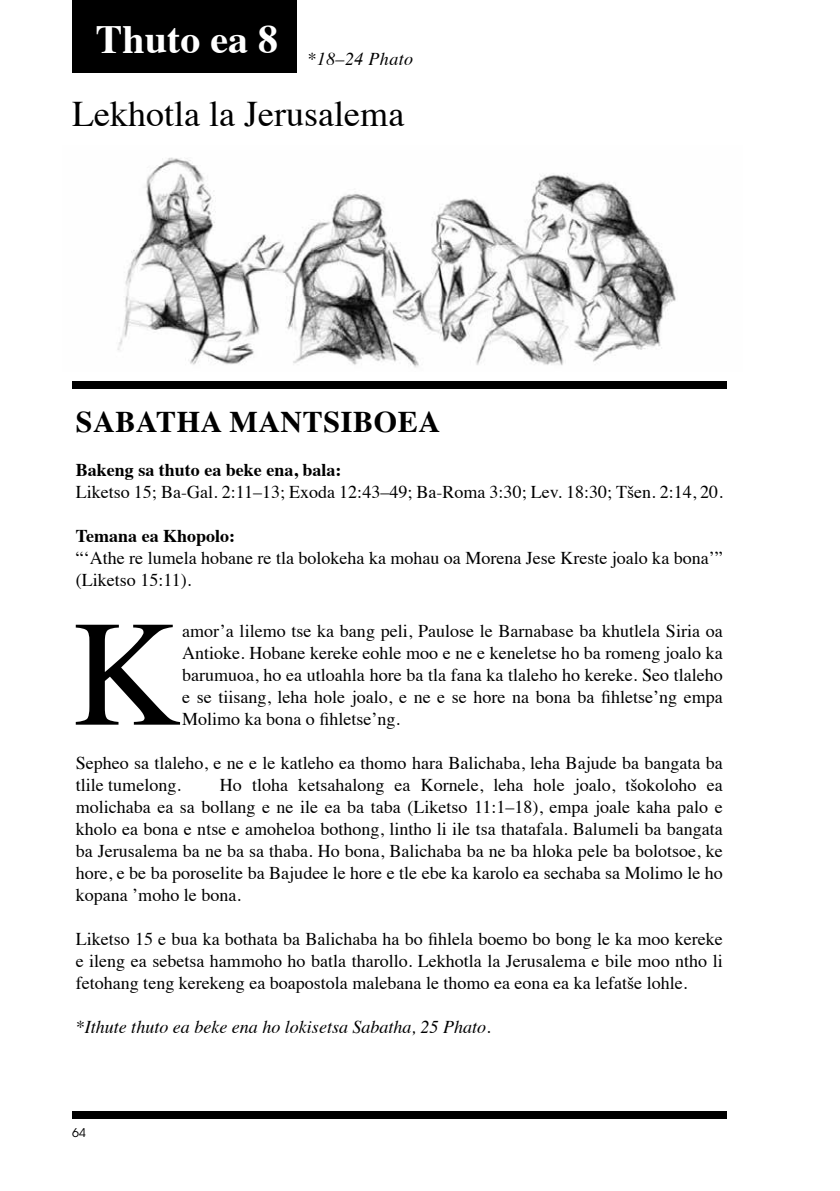
<style>
.page{position:relative;width:840px;height:1191px;background:#fff}
.page>*{position:absolute;margin:0;border:0;box-sizing:border-box;transform-origin:0 0}
.t1{font:151px "Times";color:#000}
.t2{font:700 40px "Times";color:#fff}
.t3{font:36px "Times";color:#000}
.t4{font:700 30px "Times";letter-spacing:.02em;color:#000}
.t5{font:18px/22px "Times";color:#000;text-align:justify}
.t6{font:italic 18px "Times";color:#000}
.t7{font:700 18px "Times";color:#000}
.t8{font:italic 18px "Times";letter-spacing:.02em;color:#000}
.t9{font:12px "ITC Avant Garde Std";color:#000}
</style>
<div class="page">
<div style="left:72px;top:1111px;width:654px;height:8px;background:#000"></div>
<div style="left:72px;top:0;width:225px;height:72px;background:#000"></div>
<div style="left:72px;top:382px;width:654px;height:7px;background:#000"></div>
<img style="left:117px;top:157px;width:559px;height:211px">
<h2 class="t2" style="left:96px;top:1px;width:184px">Thuto ea 8</h2>
<p class="t8" style="left:307px;top:43px;width:107px">*18–24 Phato</p>
<h3 class="t3" style="left:72px;top:80px;width:333px">Lekhotla la Jerusalema</h3>
<h3 class="t4" style="left:76px;top:393px;width:365px">SABATHA MANTSIBOEA</h3>
<p class="t7" style="left:76px;top:452px;width:267px">Bakeng sa thuto ea beke ena, bala:</p>
<p class="t5" style="left:76px;top:479px;width:648px">Liketso 15; Ba-Gal. 2:11–13; Exoda 12:43–49; Ba-Roma 3:30; Lev. 18:30; Tšen. 2:14, 20.</p>
<p class="t7" style="left:76px;top:518px;width:161px">Temana ea Khopolo:</p>
<p class="t5" style="left:76px;top:545px;width:648px">“‘Athe re lumela hobane re tla bolokeha ka mohau oa Morena Jese Kreste joalo ka bona’” (Liketso 15:11).</p>
<h1 class="t1" style="left:73px;top:532px;width:111px">K</h1>
<p class="t5" style="left:182px;top:618px;width:542px">amor’a lilemo tse ka bang peli, Paulose le Barnabase ba khutlela Siria oa Antioke. Hobane kereke eohle moo e ne e keneletse ho ba romeng joalo ka barumuoa, ho ea utloahla hore ba tla fana ka tlaleho ho kereke. Seo tlaleho e se tiisang, leha hole joalo, e ne e se hore na bona ba fihletse’ng empa Molimo ka bona o fihletse’ng.</p>
<p class="t5" style="left:76px;top:750px;width:648px">Sepheo sa tlaleho, e ne e le katleho ea thomo hara Balichaba, leha Bajude ba bangata ba tlile tumelong.</p>
<p class="t5" style="left:76px;top:772px;width:648px;text-indent:144px">Ho tloha ketsahalong ea Kornele, leha hole joalo, tšokoloho ea molichaba ea sa bollang e ne ile ea ba taba (Liketso 11:1–18), empa joale kaha palo e kholo ea bona e ntse e amoheloa bothong, lintho li ile tsa thatafala. Balumeli ba bangata ba Jerusalema ba ne ba sa thaba. Ho bona, Balichaba ba ne ba hloka pele ba bolotsoe, ke hore, e be ba poroselite ba Bajudee le hore e tle ebe ka karolo ea sechaba sa Molimo le ho kopana ’moho le bona.</p>
<p class="t5" style="left:76px;top:926px;width:648px">Liketso 15 e bua ka bothata ba Balichaba ha bo fihlela boemo bo bong le ka moo kereke e ileng ea sebetsa hammoho ho batla tharollo. Lekhotla la Jerusalema e bile moo ntho li fetohang teng kerekeng ea boapostola malebana le thomo ea eona ea ka lefatše lohle.</p>
<p class="t6" style="left:76px;top:1011px;width:416px">*Ithute thuto ea beke ena ho lokisetsa Sabatha, 25 Phato.</p>
<p class="t9" style="left:72px;top:1125px;width:15px">64</p>
</div>
